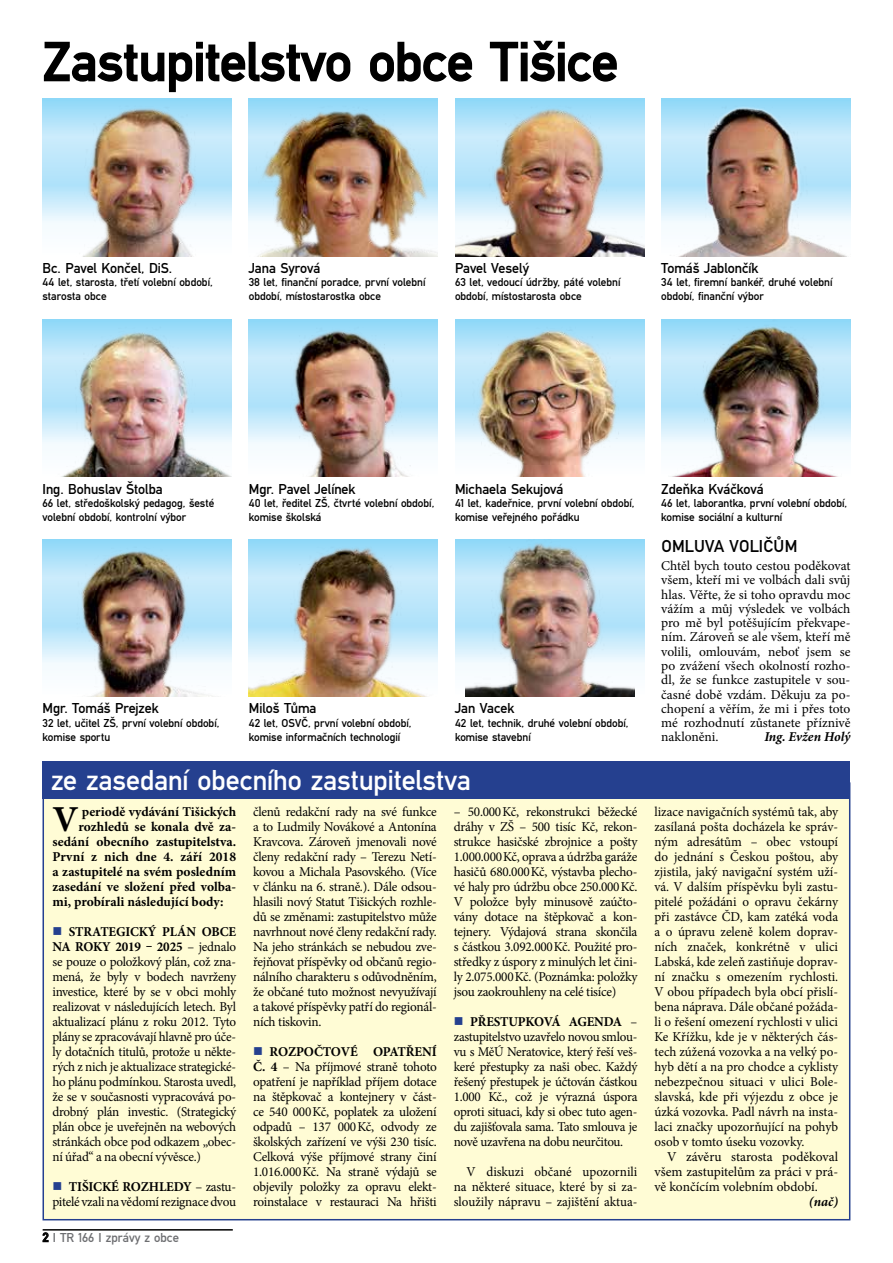
<style>
.page{position:relative;width:893px;height:1263px;background:#fff}
.page>*{position:absolute;margin:0;border:0;box-sizing:border-box;transform-origin:0 0}
.t1{font:57px "Fette Mit DOT";color:#000}
.t2{font:700 36.6px "Minion Pro";color:#000}
.t3{font:30px "Fette Mit DOT";color:#fff}
.t4{font:18px "Fette Mit DOT";letter-spacing:.015em;color:#000}
.t5{font:15px "Fette Mit DOT";color:#000}
.t6{font:13.5px/15px "Minion Pro";letter-spacing:-.015em;color:#000;text-align:justify}
.t7{font:700 13.5px "Minion Pro";color:#000}
.t8{font:13.5px "Fette Mit DOT";color:#6d6e71}
.t9{font:italic 700 13.5px "Minion Pro";letter-spacing:-.005em;color:#000}
.t10{font:12px/13.8px "Fette Mit DOT";color:#000}
.s1{color:#25408f}
.s2{font-weight:700}
.s3{color:#000}
</style>
<div class="page">
<hr style="left:43px;top:1229px;width:190px;height:1px;background:#000">
<svg style="left:42px;top:1232px;width:7px;height:10px"></svg>
<div style="left:43px;top:782px;width:807px;height:438px;background:#fffcd5;border:2px solid #25408f"></div>
<div style="left:43px;top:761px;width:807px;height:37px;background:#25408f"></div>
<svg style="left:43px;top:41px;width:308px;height:52px"></svg>
<svg style="left:370px;top:41px;width:103px;height:41px"></svg>
<svg style="left:489px;top:40px;width:128px;height:42px"></svg>
<img style="left:43px;top:99px;width:189px;height:157px">
<img style="left:249px;top:99px;width:189px;height:157px">
<img style="left:455px;top:99px;width:189px;height:157px">
<img style="left:661px;top:99px;width:189px;height:157px">
<img style="left:43px;top:320px;width:189px;height:157px">
<img style="left:249px;top:320px;width:189px;height:157px">
<img style="left:455px;top:320px;width:189px;height:157px">
<svg style="left:661px;top:320px;width:189px;height:126px;background:#bfe7fa"></svg>
<img style="left:669px;top:320px;width:172px;height:157px">
<img style="left:43px;top:540px;width:189px;height:157px">
<img style="left:249px;top:540px;width:189px;height:157px">
<svg style="left:455px;top:540px;width:189px;height:157px"></svg>
<img style="left:466px;top:540px;width:168px;height:157px">
<h1 class="t1" style="left:43px;top:30px;width:577px">Zastupitelstvo obce Tišice</h1>
<p class="t5" style="left:43px;top:259px;width:131px">Bc. Pavel Končel, DiS.</p>
<p class="t10" style="left:43px;top:276px;width:172px">44 let, starosta, třetí volební období, starosta obce</p>
<p class="t5" style="left:249px;top:259px;width:73px">Jana Syrová</p>
<p class="t10" style="left:249px;top:276px;width:178px">38 let, finanční poradce, první volební období, místostarostka obce</p>
<p class="t5" style="left:455px;top:259px;width:76px">Pavel Veselý</p>
<p class="t10" style="left:455px;top:276px;width:167px">63 let, vedoucí údržby, páté volební období, místostarosta obce</p>
<p class="t5" style="left:661px;top:259px;width:99px">Tomáš Jablončík</p>
<p class="t10" style="left:661px;top:276px;width:173px">34 let, firemní bankéř, druhé volební období, finanční výbor</p>
<p class="t5" style="left:43px;top:480px;width:122px">Ing. Bohuslav Štolba</p>
<p class="t10" style="left:43px;top:497px;width:173px">66 let, středoškolský pedagog, šesté volební období, kontrolní výbor</p>
<p class="t5" style="left:249px;top:480px;width:108px">Mgr. Pavel Jelínek</p>
<p class="t10" style="left:249px;top:497px;width:187px">40 let, ředitel ZŠ, čtvrté volební období, komise školská</p>
<p class="t5" style="left:455px;top:480px;width:110px">Michaela Sekujová</p>
<p class="t10" style="left:455px;top:497px;width:181px">41 let, kadeřnice, první volební období, komise veřejného pořádku</p>
<p class="t5" style="left:43px;top:700px;width:118px">Mgr. Tomáš Prejzek</p>
<p class="t10" style="left:43px;top:716px;width:178px">32 let, učitel ZŠ, první volební období, komise sportu</p>
<p class="t5" style="left:249px;top:700px;width:69px">Miloš Tůma</p>
<p class="t10" style="left:249px;top:716px;width:164px">42 let, OSVČ, první volební období, komise informačních technologií</p>
<p class="t5" style="left:455px;top:700px;width:61px">Jan Vacek</p>
<p class="t10" style="left:455px;top:716px;width:175px">42 let, technik, druhé volební období, komise stavební</p>
<h3 class="t3" style="left:51px;top:763px;width:421px">ze zasedaní obecního zastupitelstva</h3>
<h2 class="t2" style="left:52px;top:794px;width:28px">V</h2>
<p class="t7" style="left:82px;top:802px;width:156px">periodě vydávání Tišických</p>
<p class="t6" style="left:253px;top:804px;width:185px">členů redakční rady na své funkce a to Ludmily Novákové a Antonína Kravcova. Zároveň jmenovali nové členy redakční rady – Terezu Netí&shy;kovou a Michala Pasovského. (Více v článku na 6. straně.). Dále odsou&shy;hlasili nový Statut Tišických rozhle&shy;dů se změnami: zastupitelstvo může navrhnout nové členy redakční rady.<br>Na jeho stránkách se nebudou zve&shy;řejňovat příspěvky od občanů regio&shy;nálního charakteru s odůvodněním, že občané tuto možnost nevyužívají a takové příspěvky patří do regionál&shy;ních tiskovin.</p>
<p class="t6" style="left:253px;top:1044px;width:185px"><span class="s1">■</span> <span class="s2">ROZPOČTOVÉ OPATŘENÍ Č. 4</span> – Na příjmové straně tohoto opatření je například příjem dotace na štěpkovač a kontejnery v část&shy;ce 540 000Kč, poplatek za uložení odpadů – 137 000Kč, odvody ze školských zařízení ve výši 230 tisíc.<br>Celková výše příjmové strany činí 1.016.000Kč. Na straně výdajů se objevily položky za opravu elekt&shy;roinstalace v restauraci Na hřišti</p>
<p class="t6" style="left:454px;top:804px;width:185px">– 50.000Kč, rekonstrukci běžecké dráhy v ZŠ – 500 tisíc Kč, rekon&shy;strukce hasičské zbrojnice a pošty 1.000.000Kč, oprava a údržba garáže hasičů 680.000Kč, výstavba plecho&shy;vé haly pro údržbu obce 250.000Kč.<br>V položce byly minusově zaúčto&shy;vány dotace na štěpkovač a kon&shy;tejnery. Výdajová strana skončila s částkou 3.092.000Kč. Použité pro&shy;středky z úspory z minulých let čini&shy;ly 2.075.000Kč. (Poznámka: položky jsou zaokrouhleny na celé tisíce)</p>
<p class="t6" style="left:454px;top:1014px;width:185px"><span class="s1">■</span> <span class="s2">PŘESTUPKOVÁ AGENDA</span> – zastupitelstvo uzavřelo novou smlou&shy;vu s MěÚ Neratovice, který řeší veš&shy;keré přestupky za naši obec. Každý řešený přestupek je účtován částkou 1.000 Kč., což je výrazná úspora oproti situaci, kdy si obec tuto agen&shy;du zajišťovala sama. Tato smlouva je nově uzavřena na dobu neurčitou.</p>
<p class="t6" style="left:454px;top:1164px;width:185px;text-indent:13px">V diskuzi občané upozornili na některé situace, které by si za&shy;sloužily nápravu – zajištění aktua-</p>
<p class="t7" style="left:78px;top:817px;width:159px">rozhledů se konala dvě za-</p>
<p class="t7" style="left:52px;top:832px;width:185px">sedání obecního zastupitelstva.</p>
<p class="t7" style="left:52px;top:847px;width:185px">První z nich dne 4. září 2018</p>
<p class="t7" style="left:52px;top:862px;width:185px">a zastupitelé na svém posledním</p>
<p class="t7" style="left:52px;top:877px;width:185px">zasedání ve složení před volba-</p>
<p class="t7" style="left:52px;top:892px;width:173px">mi, probírali následující body:</p>
<p class="t6" style="left:52px;top:924px;width:185px"><span class="s1">■</span> <span class="s2">STRATEGICKÝ PLÁN OBCE NA ROKY 2019 – 2025</span> – jednalo se pouze o položkový plán, což zna&shy;mená, že byly v bodech navrženy investice, které by se v obci mohly realizovat v následujících letech. Byl aktualizací plánu z roku 2012. Tyto plány se zpracovávají hlavně pro úče&shy;ly dotačních titulů, protože u někte&shy;rých z nich je aktualizace strategické&shy;ho plánu podmínkou. Starosta uvedl, že se v současnosti vypracovává po&shy;drobný plán investic. (Strategický plán obce je uveřejněn na webových stránkách obce pod odkazem „obec&shy;ní úřad“ a na obecní vývěsce.)</p>
<p class="t6" style="left:52px;top:1179px;width:185px"><span class="s1">■</span> <span class="s2">TIŠICKÉ ROZHLEDY</span> – zastu&shy;pitelé vzali na vědomí rezignace dvou</p>
<p class="t8" style="left:43px;top:1230px;width:138px"><span class="s3">2</span> I TR 166 I zprávy z obce</p>
<p class="t5" style="left:661px;top:480px;width:104px">Zdeňka Kváčková</p>
<p class="t10" style="left:661px;top:497px;width:187px">46 let, laborantka, první volební období, komise sociální a kulturní</p>
<h3 class="t4" style="left:661px;top:536px;width:138px">OMLUVA VOLIČŮM</h3>
<p class="t6" style="left:661px;top:559px;width:191px;line-height:14.2px">Chtěl bych touto cestou poděkovat všem, kteří mi ve volbách dali svůj hlas. Věřte, že si toho opravdu moc vážím a můj výsledek ve volbách pro mě byl potěšujícím překvape&shy;ním. Zároveň se ale všem, kteří mě volili, omlouvám, neboť jsem se po zvážení všech okolností rozho&shy;dl, že se funkce zastupitele v sou&shy;časné době vzdám. Děkuju za po&shy;chopení a věřím, že mi i přes toto mé rozhodnutí zůstanete příznivě nakloněni.</p>
<p class="t9" style="left:764px;top:727px;width:87px">Ing. Evžen Holý</p>
<p class="t6" style="left:654px;top:804px;width:185px">lizace navigačních systémů tak, aby zasílaná pošta docházela ke správ&shy;ným adresátům – obec vstoupí do jednání s Českou poštou, aby zjistila, jaký navigační systém uží&shy;vá. V dalším příspěvku byli zastu&shy;pitelé požádáni o opravu čekárny při zastávce ČD, kam zatéká voda a o úpravu zeleně kolem doprav&shy;ních značek, konkrétně v ulici Labská, kde zeleň zastiňuje doprav&shy;ní značku s omezením rychlosti.<br>V obou případech byla obcí přislí&shy;bena náprava. Dále občané požáda&shy;li o řešení omezení rychlosti v ulici Ke Křížku, kde je v některých čás&shy;tech zúžená vozovka a na velký po&shy;hyb dětí a na pro chodce a cyklisty nebezpečnou situaci v ulici Bole&shy;slavská, kde při výjezdu z obce je úzká vozovka. Padl návrh na insta&shy;laci značky upozorňující na pohyb osob v tomto úseku vozovky.</p>
<p class="t6" style="left:654px;top:1149px;width:185px;text-indent:13px">V závěru starosta poděkoval všem zastupitelům za práci v prá&shy;vě končícím volebním období.</p>
<p class="t9" style="left:809px;top:1192px;width:31px">(nač)</p>
</div>
